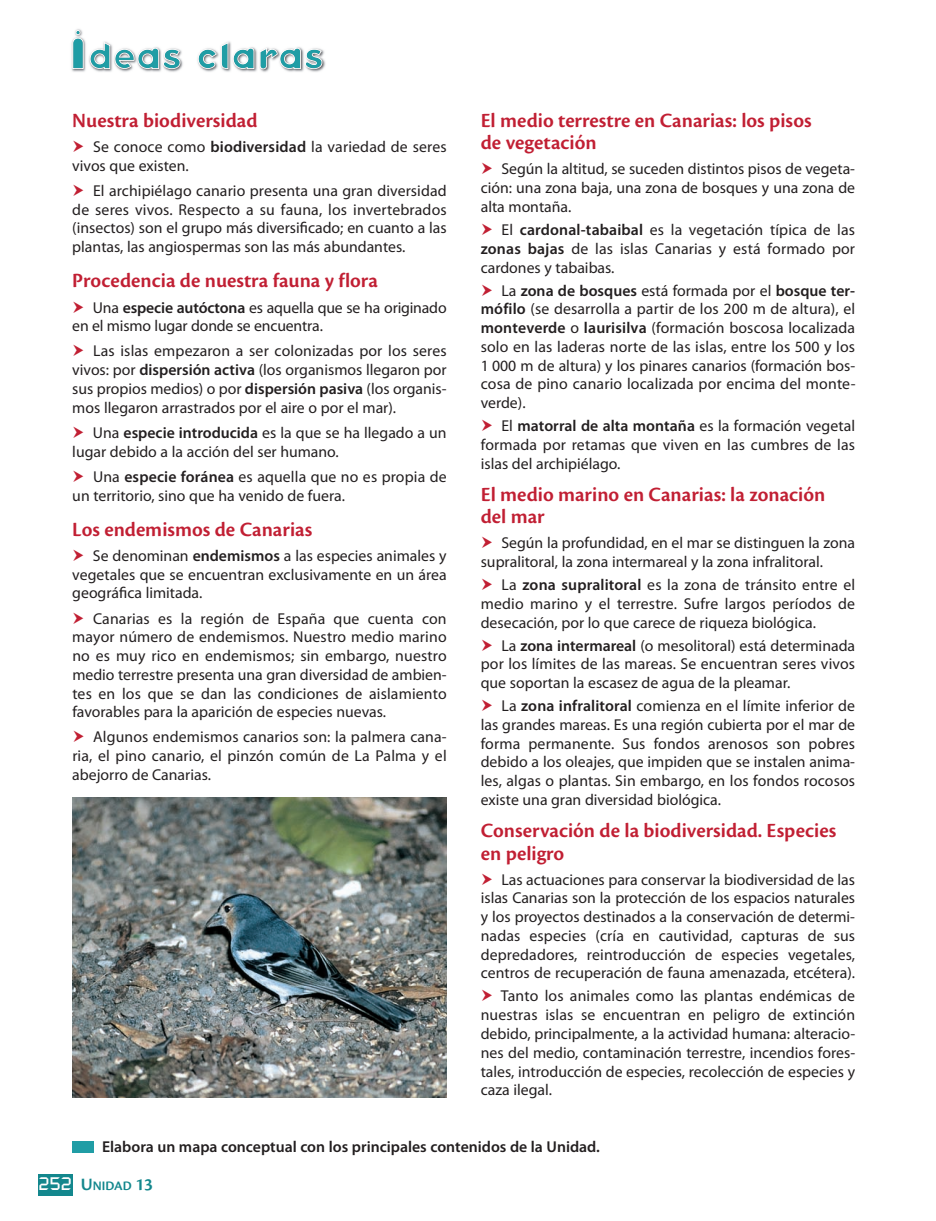
<style>
.page{position:relative;width:936px;height:1221px;background:#fff}
.page>*{position:absolute;margin:0;border:0;box-sizing:border-box;transform-origin:0 0}
.t1{font:600 21px/22.5px "Cronos Pro";color:#c11f33}
.t2{font:15.75px/18.8px "Myriad Pro";color:#231f20;text-align:justify}
.t3{font:600 15.75px "Myriad Pro";color:#231f20}
.t4{font:600 13.5px "Cronos Pro";color:#13878d}
.s1{font-weight:600}
.s2{font-family:"Russell Square";font-weight:400;font-size:18px;color:#fff}
.s3{font-size:18px}
</style>
<div class="page">
<hr style="left:935px;top:0;width:1px;height:1220px;background:#85d1d4">
<div style="left:38px;top:1173px;width:34px;height:22px;background:#13878d"></div>
<div style="left:72px;top:1140px;width:22px;height:12px;background:#209da5"></div>
<img style="left:71px;top:29px;width:255px;height:43px">
<svg style="left:72px;top:30px;width:249px;height:39px"></svg>
<img style="left:72px;top:797px;width:374px;height:300px">
<h1 class="t1" style="left:72px;top:111px;width:187px">Nuestra biodiversidad</h1>
<p class="t2" style="left:72px;top:139px;width:376px;text-indent:21px">Se conoce como <span class="s1">biodiversidad</span> la variedad de seres vivos que existen.</p>
<p class="t2" style="left:72px;top:182px;width:376px;text-indent:21px">El archipiélago canario presenta una gran diversidad de seres vivos. Respecto a su fauna, los invertebrados (insectos) son el grupo más diversificado; en cuanto a las plantas, las angiospermas son las más abundantes.</p>
<h1 class="t1" style="left:72px;top:271px;width:307px">Procedencia de nuestra fauna y flora</h1>
<p class="t2" style="left:72px;top:299px;width:376px;text-indent:21px">Una <span class="s1">especie autóctona</span> es aquella que se ha originado en el mismo lugar donde se encuentra.</p>
<p class="t2" style="left:72px;top:343px;width:376px;text-indent:21px">Las islas empezaron a ser colonizadas por los seres vivos: por <span class="s1">dispersión activa</span> (los organismos llegaron por sus propios medios) o por <span class="s1">dispersión pasiva</span> (los organis&shy;mos llegaron arrastrados por el aire o por el mar).</p>
<p class="t2" style="left:72px;top:424px;width:376px;text-indent:21px">Una <span class="s1">especie introducida</span> es la que se ha llegado a un lugar debido a la acción del ser humano.</p>
<p class="t2" style="left:72px;top:468px;width:376px;text-indent:21px">Una <span class="s1">especie foránea</span> es aquella que no es propia de un territorio, sino que ha venido de fuera.</p>
<h1 class="t1" style="left:72px;top:519px;width:241px">Los endemismos de Canarias</h1>
<p class="t2" style="left:72px;top:547px;width:376px;text-indent:21px">Se denominan <span class="s1">endemismos</span> a las especies animales y vegetales que se encuentran exclusivamente en un área geográfica limitada.</p>
<p class="t2" style="left:72px;top:610px;width:376px;text-indent:21px">Canarias es la región de España que cuenta con mayor número de endemismos. Nuestro medio marino no es muy rico en endemismos; sin embargo, nuestro medio terrestre presenta una gran diversidad de ambien&shy;tes en los que se dan las condiciones de aislamiento favorables para la aparición de especies nuevas.</p>
<p class="t2" style="left:72px;top:729px;width:376px;text-indent:21px">Algunos endemismos canarios son: la palmera cana&shy;ria, el pino canario, el pinzón común de La Palma y el abejorro de Canarias.</p>
<h1 class="t1" style="left:480px;top:111px;width:332px">El medio terrestre en Canarias: los pisos de vegetación</h1>
<p class="t2" style="left:480px;top:161px;width:376px;text-indent:21px">Según la altitud, se suceden distintos pisos de vegeta&shy;ción: una zona baja, una zona de bosques y una zona de alta montaña.</p>
<p class="t2" style="left:480px;top:222px;width:376px;text-indent:21px">El <span class="s1">cardonal-tabaibal</span> es la vegetación típica de las <span class="s1">zonas bajas</span> de las islas Canarias y está formado por cardones y tabaibas.</p>
<p class="t2" style="left:480px;top:282px;width:376px;text-indent:21px">La <span class="s1">zona de bosques</span> está formada por el <span class="s1">bosque ter&shy;mófilo</span> (se desarrolla a partir de los 200 m de altura), el <span class="s1">monteverde</span> o <span class="s1">laurisilva</span> (formación boscosa localizada solo en las laderas norte de las islas, entre los 500 y los 1 000 m de altura) y los pinares canarios (formación bos&shy;cosa de pino canario localizada por encima del monte&shy;verde).</p>
<p class="t2" style="left:480px;top:418px;width:376px;text-indent:21px">El <span class="s1">matorral de alta montaña</span> es la formación vegetal formada por retamas que viven en las cumbres de las islas del archipiélago.</p>
<h1 class="t1" style="left:480px;top:484px;width:346px">El medio marino en Canarias: la zonación del mar</h1>
<p class="t2" style="left:480px;top:535px;width:376px;text-indent:21px">Según la profundidad, en el mar se distinguen la zona supralitoral, la zona intermareal y la zona infralitoral.</p>
<p class="t2" style="left:480px;top:577px;width:376px;text-indent:21px">La <span class="s1">zona supralitoral</span> es la zona de tránsito entre el medio marino y el terrestre. Sufre largos períodos de desecación, por lo que carece de riqueza biológica.</p>
<p class="t2" style="left:480px;top:637px;width:376px;text-indent:21px">La <span class="s1">zona intermareal</span> (o mesolitoral) está determinada por los límites de las mareas. Se encuentran seres vivos que soportan la escasez de agua de la pleamar.</p>
<p class="t2" style="left:480px;top:698px;width:376px;text-indent:21px">La <span class="s1">zona infralitoral</span> comienza en el límite inferior de las grandes mareas. Es una región cubierta por el mar de forma permanente. Sus fondos arenosos son pobres debido a los oleajes, que impiden que se instalen anima&shy;les, algas o plantas. Sin embargo, en los fondos rocosos existe una gran diversidad biológica.</p>
<h1 class="t1" style="left:480px;top:821px;width:357px">Conservación de la biodiversidad. Especies en peligro</h1>
<p class="t2" style="left:480px;top:871px;width:376px;text-indent:21px">Las actuaciones para conservar la biodiversidad de las islas Canarias son la protección de los espacios naturales y los proyectos destinados a la conservación de determi&shy;nadas especies (cría en cautividad, capturas de sus depredadores, reintroducción de especies vegetales, centros de recuperación de fauna amenazada, etcétera).</p>
<p class="t2" style="left:480px;top:988px;width:376px;text-indent:20px">Tanto los animales como las plantas endémicas de nuestras islas se encuentran en peligro de extinción debido, principalmente, a la actividad humana: alteracio&shy;nes del medio, contaminación terrestre, incendios fores&shy;tales, introducción de especies, recolección de especies y caza ilegal.</p>
<p class="t3" style="left:102px;top:1137px;width:499px">Elabora un mapa conceptual con los principales contenidos de la Unidad.</p>
<p class="t4" style="left:39px;top:1180px;width:116px"><span class="s2">252</span> <span class="s3">U</span>NIDAD <span class="s3">13</span></p>
</div>
